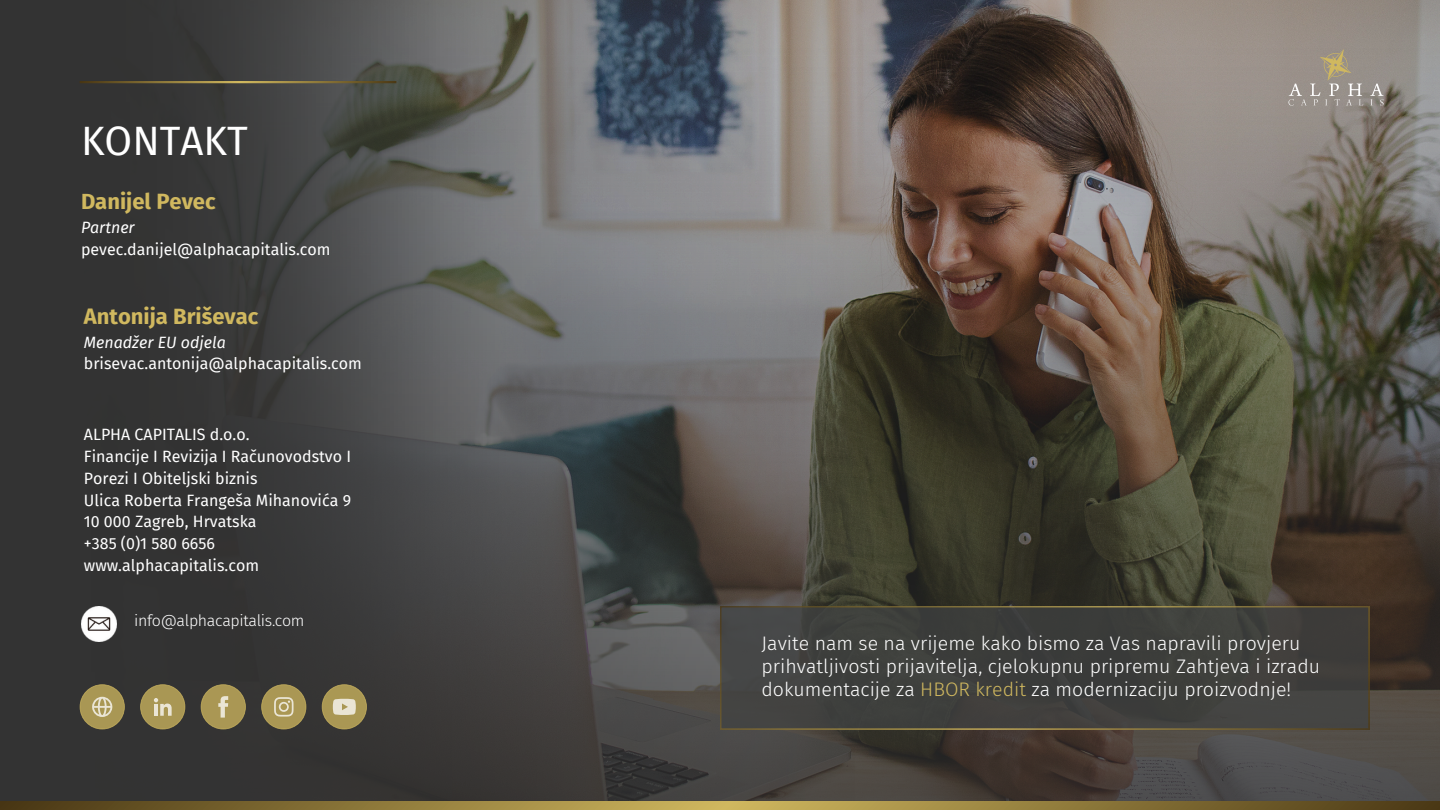
<style>
.page{position:relative;width:1440px;height:810px;background:#fff}
.page>*{position:absolute;margin:0;border:0;box-sizing:border-box;transform-origin:0 0}
.t1{font:40.1px "Fira Sans";color:#fff}
.t2{font:700 22px "Fira Sans";color:#d0b85f}
.t3{font:300 19.5px/23.2px "Fira Sans";color:#fff}
.t4{font:16px "Fira Sans";color:#fff}
.t5{font:300 16px "Fira Sans";letter-spacing:-.02em;color:#fff}
.t6{font:italic 16px "Fira Sans";color:#fff}
.s1{color:#d0b85f}
</style>
<div class="page">
<img style="left:867px;top:0;width:573px;height:48px">
<img style="left:867px;top:48px;width:573px;height:753px">
<img style="left:0;top:0;width:867px;height:801px">
<svg style="left:80px;top:684px;width:45px;height:45px;background:#968959"></svg>
<svg style="left:140px;top:684px;width:45px;height:45px;background:#958857"></svg>
<svg style="left:201px;top:684px;width:45px;height:45px;background:#958754"></svg>
<svg style="left:261px;top:684px;width:45px;height:45px;background:#968857"></svg>
<svg style="left:322px;top:684px;width:45px;height:45px;background:#9c8f62"></svg>
<img style="left:81px;top:606px;width:36px;height:36px">
<hr style="left:80px;top:81px;width:316px;height:2px;background:#fff">
<svg style="left:0;top:801px;width:1440px;height:9px;background:#8c7739"></svg>
<svg style="left:720px;top:606px;width:649px;height:124px;background:#40403d"></svg>
<svg style="left:1370px;top:84px;width:14px;height:22px"></svg>
<svg style="left:1288px;top:49px;width:75px;height:57px;background:#a0978c"></svg>
<h1 class="t1" style="left:81px;top:118px;width:168px">KONTAKT</h1>
<p class="t2" style="left:81px;top:188px;width:136px">Danijel Pevec</p>
<p class="t6" style="left:81px;top:218px;width:55px">Partner</p>
<p class="t4" style="left:81px;top:240px;width:251px">pevec.danijel@alphacapitalis.com</p>
<p class="t2" style="left:84px;top:303px;width:176px">Antonija Briševac</p>
<p class="t6" style="left:84px;top:333px;width:143px">Menadžer EU odjela</p>
<p class="t4" style="left:84px;top:354px;width:280px">brisevac.antonija@alphacapitalis.com</p>
<p class="t4" style="left:84px;top:425px;width:167px">ALPHA CAPITALIS d.o.o.</p>
<p class="t4" style="left:84px;top:447px;width:269px">Financije I Revizija I Računovodstvo I</p>
<p class="t4" style="left:84px;top:469px;width:175px">Porezi I Obiteljski biznis</p>
<p class="t4" style="left:84px;top:491px;width:269px">Ulica Roberta Frangeša Mihanovića 9</p>
<p class="t4" style="left:84px;top:512px;width:174px">10 000 Zagreb, Hrvatska</p>
<p class="t4" style="left:84px;top:534px;width:133px">+385 (0)1 580 6656</p>
<p class="t4" style="left:84px;top:556px;width:177px">www.alphacapitalis.com</p>
<p class="t5" style="left:134px;top:611px;width:172px">info@alphacapitalis.com</p>
<p class="t3" style="left:762px;top:632px;width:560px">Javite nam se na vrijeme kako bismo za Vas napravili provjeru prihvatljivosti prijavitelja, cjelokupnu pripremu Zahtjeva i izradu dokumentacije za <span class="s1">HBOR kredit</span> za modernizaciju proizvodnje!</p>
</div>
